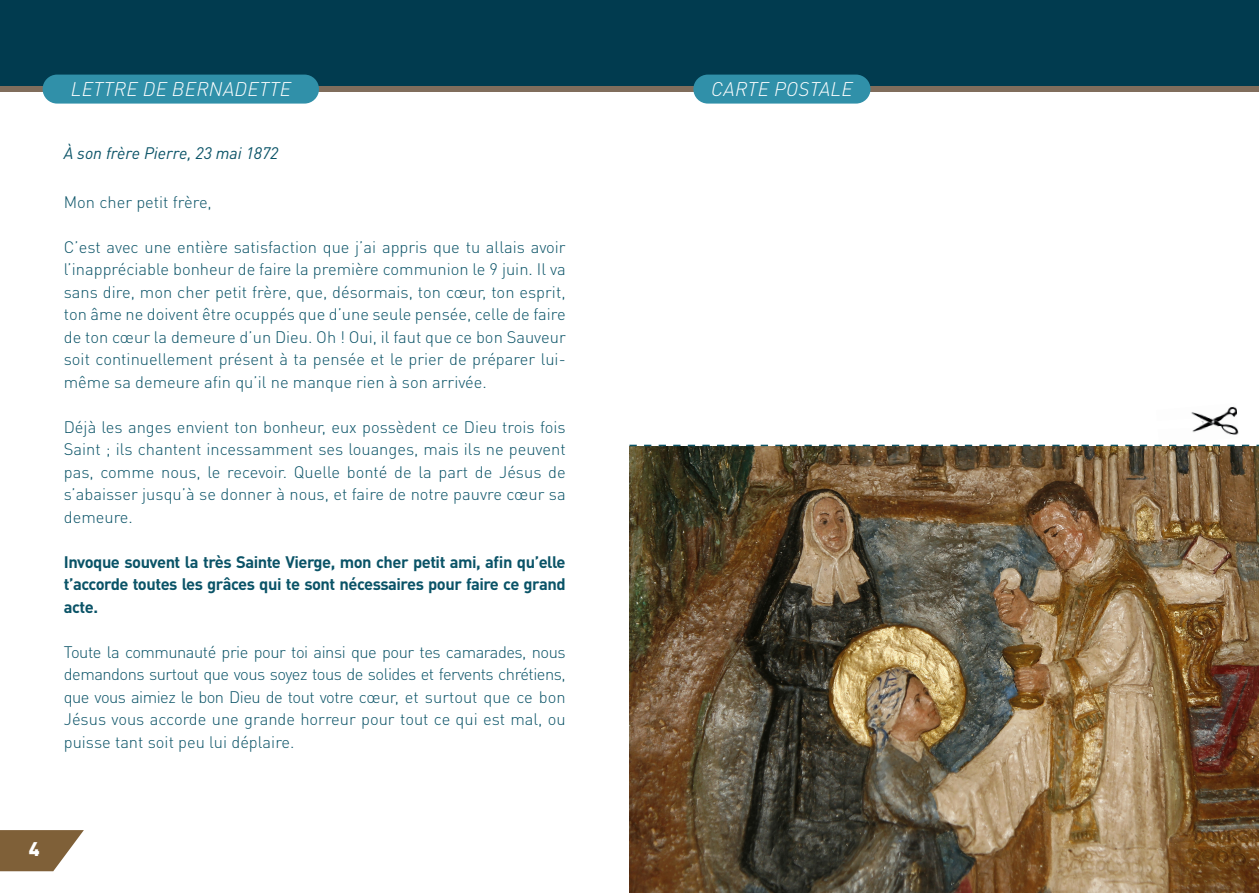
<style>
.page{position:relative;width:1259px;height:893px;background:#fff}
.page>*{position:absolute;margin:0;border:0;box-sizing:border-box;transform-origin:0 0}
.t1{font:italic 300 19.5px "DIN Pro";letter-spacing:.02em;color:#fff}
.t2{font:900 19.5px "DIN Pro";color:#fff}
.t3{font:300 16.5px/22.5px "DIN Pro";color:#0a5367;text-align:justify}
.t4{font:700 16.5px/22.5px "DIN Pro";letter-spacing:-.03em;color:#0a5367;text-align:justify}
.t5{font:italic 16.5px "DIN Pro";color:#0a5367}
</style>
<div class="page">
<svg style="left:0;top:830px;width:84px;height:41px"></svg>
<img style="left:1156px;top:406px;width:83px;height:39px">
<svg style="left:1156px;top:418px;width:47px;height:12px"></svg>
<img style="left:629px;top:446px;width:630px;height:447px">
<svg style="left:629px;top:445px;width:630px;height:1px"></svg>
<div style="left:0;top:0;width:629px;height:86px;background:#013b4f"></div>
<div style="left:0;top:86px;width:629px;height:6px;background:#806d5c"></div>
<div style="left:43px;top:75px;width:276px;height:29px;background:#3090a9;border-radius:14px"></div>
<div style="left:629px;top:0;width:630px;height:86px;background:#013b4f"></div>
<div style="left:629px;top:86px;width:630px;height:6px;background:#806d5c"></div>
<div style="left:693px;top:75px;width:177px;height:29px;background:#3090a9;border-radius:14px"></div>
<p class="t1" style="left:71px;top:74px;width:222px">LETTRE DE BERNADETTE</p>
<p class="t1" style="left:711px;top:74px;width:143px">CARTE POSTALE</p>
<p class="t5" style="left:64px;top:140px;width:216px">À son frère Pierre, 23 mai 1872</p>
<p class="t3" style="left:64px;top:190px;width:150px">Mon cher petit frère,</p>
<p class="t3" style="left:64px;top:235px;width:503px">C’est avec une entière satisfaction que j’ai appris que tu allais avoir l’inappréciable bonheur de faire la première communion le 9 juin. Il va sans dire, mon cher petit frère, que, désormais, ton cœur, ton esprit, ton âme ne doivent être ocuppés que d’une seule pensée, celle de faire de ton cœur la demeure d’un Dieu. Oh ! Oui, il faut que ce bon Sauveur soit continuellement présent à ta pensée et le prier de préparer lui&shy;même sa demeure afin qu’il ne manque rien à son arrivée.</p>
<p class="t3" style="left:64px;top:415px;width:503px">Déjà les anges envient ton bonheur, eux possèdent ce Dieu trois fois Saint ; ils chantent incessamment ses louanges, mais ils ne peuvent pas, comme nous, le recevoir. Quelle bonté de la part de Jésus de s’abaisser jusqu’à se donner à nous, et faire de notre pauvre cœur sa demeure.</p>
<p class="t4" style="left:64px;top:550px;width:503px">Invoque souvent la très Sainte Vierge, mon cher petit ami, afin qu’elle t’accorde toutes les grâces qui te sont nécessaires pour faire ce grand acte.</p>
<p class="t3" style="left:64px;top:640px;width:503px">Toute la communauté prie pour toi ainsi que pour tes camarades, nous demandons surtout que vous soyez tous de solides et fervents chrétiens, que vous aimiez le bon Dieu de tout votre cœur, et surtout que ce bon Jésus vous accorde une grande horreur pour tout ce qui est mal, ou puisse tant soit peu lui déplaire.</p>
<p class="t2" style="left:29px;top:832px;width:12px">4</p>
</div>
